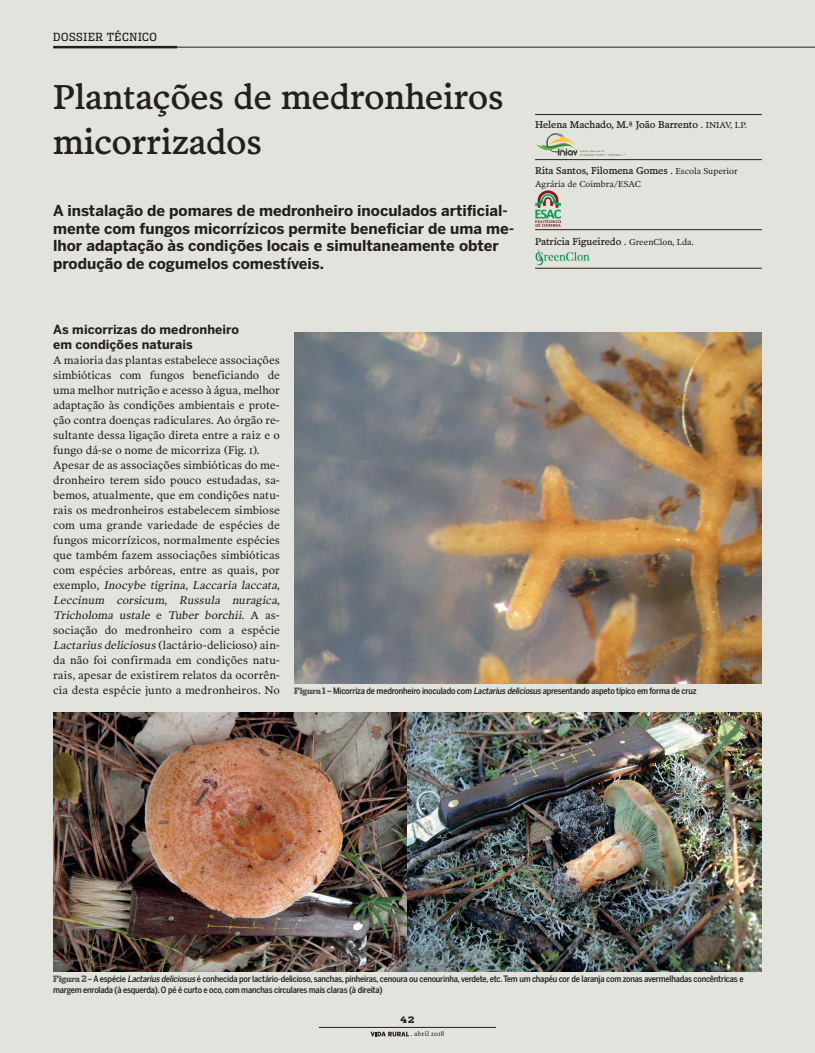
<style>
.page{position:relative;width:815px;height:1053px;background:#fff}
.page>*{position:absolute;margin:0;border:0;box-sizing:border-box;transform-origin:0 0}
.t1{font:35px/45px "Poynter Text Roman Four";color:#231f20}
.t2{font:700 15px/17.5px "Benton Sans";color:#231f20}
.t3{font:700 12.5px/15px "Benton Sans";letter-spacing:.005em;color:#231f20}
.t4{font:11.25px/15px "Poynter Text Roman Two";letter-spacing:.005em;color:#231f20}
.t5{font:11.25px "Dispatch Cond";letter-spacing:.055em;color:#231f20}
.t6{font:10px "Poynter Text Roman Four";color:#231f20}
.t7{font:500 8.75px/10.5px "Benton Sans Cond";letter-spacing:-.02em;color:#231f20}
.t8{font:8.75px "Poynter Text Roman Two";color:#231f20}
.t9{font:900 8.75px "Dispatch";color:#231f20}
.t10{font:6.75px "Poynter Text Roman Two";letter-spacing:.025em;color:#231f20}
.s1{font-family:"Poynter Text Roman Two"}
.s2{font-family:"Poynter Text Roman Two";font-size:8.75px}
.s3{font-style:italic}
.s4{font-family:"Dispatch Cond";font-weight:900;color:#57585a}
</style>
<div class="page">
<div style="left:0;top:0;width:815px;height:1052px;background:#e3e3dd"></div>
<hr style="left:53px;top:46px;width:124px;height:2px;background:#231f20">
<hr style="left:177px;top:47px;width:638px;height:1px;background:#231f20">
<svg style="left:371px;top:1031px;width:38px;height:5px"></svg>
<hr style="left:319px;top:1027px;width:177px;height:1px;background:#231f20">
<img style="left:294px;top:332px;width:468px;height:351px">
<hr style="left:535px;top:114px;width:227px;height:1px;background:#231f20">
<hr style="left:535px;top:159px;width:227px;height:1px;background:#231f20">
<img style="left:536px;top:133px;width:89px;height:23px">
<hr style="left:535px;top:268px;width:227px;height:1px;background:#231f20">
<img style="left:536px;top:190px;width:24px;height:36px">
<hr style="left:535px;top:229px;width:227px;height:1px;background:#231f20">
<img style="left:535px;top:249px;width:55px;height:17px">
<img style="left:53px;top:712px;width:354px;height:259px">
<img style="left:407px;top:712px;width:355px;height:259px">
<p class="t5" style="left:53px;top:30px;width:105px">DOSSIER TÉCNICO</p>
<p class="t5" style="left:53px;top:30px;width:49px">CABEÇA</p>
<h1 class="t1" style="left:53px;top:73px;width:452px">Plantações de medronheiros micorrizados</h1>
<h2 class="t2" style="left:53px;top:202px;width:462px">A instalação de pomares de medronheiro inoculados artificial&shy;mente com fungos micorrízicos permite beneficiar de uma me&shy;lhor adaptação às condições locais e simultaneamente obter produção de cogumelos comestíveis.</h2>
<p class="t6" style="left:535px;top:118px;width:213px">Helena Machado, M.ª João Barrento <span class="s1">.</span> <span class="s2">INIAV, I.P.</span></p>
<p class="t6" style="left:535px;top:164px;width:204px">Rita Santos, Filomena Gomes <span class="s1">.</span> <span class="s2">Escola Superior</span></p>
<p class="t8" style="left:535px;top:178px;width:108px">Agrária de Coimbra/ESAC</p>
<p class="t6" style="left:535px;top:235px;width:160px">Patrícia Figueiredo <span class="s1">.</span> <span class="s2">GreenClon, Lda.</span></p>
<p class="t3" style="left:53px;top:322px;width:188px">As micorrizas do medronheiro em condições naturais</p>
<p class="t4" style="left:53px;top:352px;width:228px">A maioria das plantas estabelece associações simbióticas com fungos beneficiando de uma melhor nutrição e acesso à água, melhor adaptação às condições ambientais e prote&shy;ção contra doenças radiculares. Ao órgão re&shy;sultante dessa ligação direta entre a raiz e o fungo dá-se o nome de micorriza (Fig. 1).<br>Apesar de as associações simbióticas do me&shy;dronheiro terem sido pouco estudadas, sa&shy;bemos, atualmente, que em condições natu&shy;rais os medronheiros estabelecem simbiose com uma grande variedade de espécies de fungos micorrízicos, normalmente espécies que também fazem associações simbióticas com espécies arbóreas, entre as quais, por e x e m p l o , <span class="s3">Inocybe tigrina</span>, <span class="s3">Laccaria laccata</span>, <span class="s3">Leccinum corsicum</span>, <span class="s3">Russula nuragica</span>, <span class="s3">Tricholoma ustale</span> e <span class="s3">Tuber borchii</span>. A a s - sociação do medronheiro com a espécie <span class="s3">Lactarius deliciosus</span> (lactário-delicioso) ain&shy;da não foi confirmada em condições natu&shy;rais, apesar de existirem relatos da ocorrên&shy;cia desta espécie junto a medronheiros. No</p>
<p class="t7" style="left:294px;top:685px;width:404px"><span class="s4">Figura 1 –</span> Micorriza de medronheiro inoculado com <span class="s3">Lactarius deliciosus</span> apresentando aspeto típico em forma de cruz</p>
<p class="t7" style="left:53px;top:973px;width:692px"><span class="s4">Figura 2 –</span> A espécie <span class="s3">Lactarius deliciosus</span> é conhecida por lactário-delicioso, sanchas, pinheiras, cenoura ou cenourinha, verdete, etc. Tem um chapéu cor de laranja com zonas avermelhadas concêntricas e margem enrolada (à esquerda). O pé é curto e oco, com manchas circulares mais claras (à direita)</p>
<p class="t9" style="left:400px;top:1013px;width:16px">42</p>
<p class="t10" style="left:411px;top:1029px;width:35px">. abril 2018</p>
</div>
